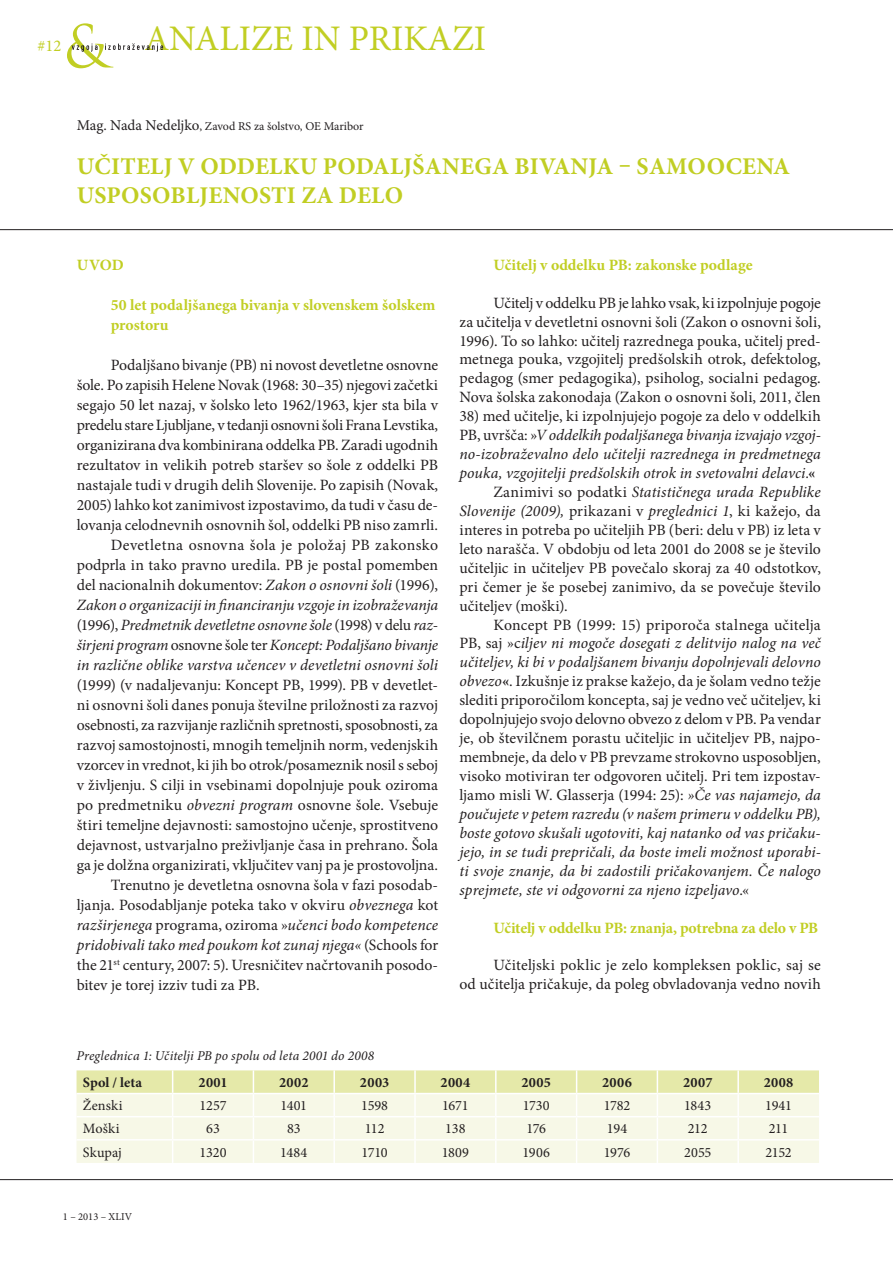
<style>
.page{position:relative;width:893px;height:1263px;background:#fff}
.page>*{position:absolute;margin:0;border:0;box-sizing:border-box;transform-origin:0 0}
.t1{font:36px "Minion Pro";color:#c1ce23}
.t2{font:700 24px/28.8px "Minion Pro";letter-spacing:.01em;color:#c1ce23}
.t3{font:16.5px "Minion Pro";color:#c1ce23}
.t4{font:15.75px/20px "Minion Pro";color:#231f20;text-align:right}
.t5{font:italic 15.75px "Minion Pro";color:#231f20}
.t6{font:700 15.75px/20px "Minion Pro";color:#c1ce23}
.t7{font:14.25px "Minion Pro";letter-spacing:-.01em;color:#231f20}
.t8{font:700 14.25px "Minion Pro";letter-spacing:.02em;color:#231f20}
.t9{font:italic 13.5px "Minion Pro";letter-spacing:.01em;color:#231f20}
.t10{font:12px "Minion Pro";letter-spacing:-.005em;color:#231f20}
.t11{font:10.5px "Minion Pro";color:#231f20}
.s1{font-size:15px}
.s2{font-style:italic}
.s3{font-style:normal}
.s4{font-weight:700;font-style:normal}
.s5{font-weight:700}
</style>
<div class="page">
<hr style="left:0;top:1179px;width:893px;height:1px;background:#231f20">
<svg style="left:67px;top:23px;width:96px;height:45px"></svg>
<hr style="left:0;top:229px;width:893px;height:1px;background:#231f20">
<svg style="left:77px;top:1070px;width:742px;height:93px;background:#f3f4d9"></svg>
<hr style="left:738px;top:1139px;width:81px;height:1px;background:#fff">
<hr style="left:737px;top:1140px;width:2px;height:23px;background:#fff">
<p class="t3" style="left:38px;top:35px;width:25px">#12</p>
<h1 class="t1" style="left:144px;top:14px;width:343px">ANALIZE IN PRIKAZI</h1>
<p class="t10" style="left:77px;top:118px;width:288px"><span class="s1">Mag. Nada Nedeljko</span>, Zavod RS za šolstvo, OE Maribor</p>
<h2 class="t2" style="left:77px;top:152px;width:715px">UČITELJ V ODDELKU PODALJŠANEGA BIVANJA – SAMOOCENA<br>USPOSOBLJENOSTI ZA DELO</h2>
<p class="t6" style="left:77px;top:255px;width:48px">UVOD</p>
<p class="t6" style="left:111px;top:295px;width:326px">50 let podaljšanega bivanja v slovenskem šolskem prostoru</p>
<p class="t4" style="left:77px;top:355px;width:363px">Podaljšano bivanje (PB) ni novost devetletne osnovne<br>šole. Po zapisih Helene Novak (1968: 30–35) njegovi začetki segajo 50 let nazaj, v šolsko leto 1962/1963, kjer sta bila v predelu stare Ljubljane, v tedanji osnovni šoli Frana Levstika, organizirana dva kombinirana oddelka PB. Zaradi ugodnih rezultatov in velikih potreb staršev so šole z oddelki PB nastajale tudi v drugih delih Slovenije. Po zapisih (Novak, 2005) lahko kot zanimivost izpostavimo, da tudi v času de&shy;lovanja celodnevnih osnovnih šol, oddelki PB niso zamrli.<br>Devetletna osnovna šola je položaj PB zakonsko podprla in tako pravno uredila. PB je postal pomemben del nacionalnih dokumentov: <span class="s2">Zakon o osnovni šoli</span> (1996), <span class="s2">Zakon o organizaciji in financiranju vzgoje in izobraževanja </span>(1996), <span class="s2">Predmetnik devetletne osnovne šole</span> (1998) v delu <span class="s2">raz&shy;širjeni program</span> osnovne šole ter <span class="s2">Koncept: Podaljšano bivanje in različne oblike varstva učencev v devetletni osnovni šoli</span></p>
<p class="t4" style="left:77px;top:675px;width:363px">(1999) (v nadaljevanju: Koncept PB, 1999). PB v devetlet-</p>
<p class="t4" style="left:77px;top:695px;width:363px">ni osnovni šoli danes ponuja številne priložnosti za razvoj</p>
<p class="t4" style="left:77px;top:715px;width:363px">osebnosti, za razvijanje različnih spretnosti, sposobnosti, za</p>
<p class="t4" style="left:77px;top:735px;width:363px">razvoj samostojnosti, mnogih temeljnih norm, vedenjskih</p>
<p class="t4" style="left:77px;top:755px;width:363px">vzorcev in vrednot, ki jih bo otrok/posameznik nosil s seboj</p>
<p class="t4" style="left:77px;top:775px;width:363px">v življenju. S cilji in vsebinami dopolnjuje pouk oziroma</p>
<p class="t4" style="left:77px;top:795px;width:363px">po predmetniku <span class="s2">obvezni program</span> osnovne šole. Vsebuje</p>
<p class="t4" style="left:77px;top:815px;width:363px">štiri temeljne dejavnosti: samostojno učenje, sprostitveno</p>
<p class="t4" style="left:77px;top:835px;width:363px">dejavnost, ustvarjalno preživljanje časa in prehrano. Šola</p>
<p class="t4" style="left:77px;top:855px;width:363px">ga je dolžna organizirati, vključitev vanj pa je prostovoljna.</p>
<p class="t4" style="left:111px;top:875px;width:329px">Trenutno je devetletna osnovna šola v fazi posodab-</p>
<p class="t4" style="left:77px;top:895px;width:363px">ljanja. Posodabljanje poteka tako v okviru <span class="s2">obveznega</span> kot</p>
<p class="t5" style="left:77px;top:914px;width:363px">razširjenega <span class="s3">programa, oziroma »</span>učenci bodo kompetence</p>
<p class="t5" style="left:77px;top:934px;width:363px">pridobivali tako med poukom kot zunaj njega« <span class="s3">(Schools for</span></p>
<p class="t4" style="left:77px;top:955px;width:363px">the 21<sup>st</sup> century, 2007: 5). Uresničitev načrtovanih posodo-</p>
<p class="t4" style="left:77px;top:975px;width:185px">bitev je torej izziv tudi za PB.</p>
<p class="t6" style="left:493px;top:255px;width:261px">Učitelj v oddelku PB: zakonske podlage</p>
<p class="t4" style="left:459px;top:293px;width:363px;line-height:18.9px;text-align:justify;text-indent:34px">Učitelj v oddelku PB je lahko vsak, ki izpolnjuje pogoje za učitelja v devetletni osnovni šoli (Zakon o osnovni šoli, 1996). To so lahko: učitelj razrednega pouka, učitelj pred&shy;metnega pouka, vzgojitelj predšolskih otrok, defektolog, pedagog (smer pedagogika), psiholog, socialni pedagog.<br>Nova šolska zakonodaja (Zakon o osnovni šoli, 2011, člen</p>
<p class="t4" style="left:459px;top:406px;width:363px">38) med učitelje, ki izpolnjujejo pogoje za delo v oddelkih</p>
<p class="t5" style="left:459px;top:424px;width:363px"><span class="s3">PB, uvršča: »</span>V oddelkih podaljšanega bivanja izvajajo vzgoj-</p>
<p class="t5" style="left:459px;top:443px;width:363px">no-izobraževalno delo učitelji razrednega in predmetnega</p>
<p class="t5" style="left:459px;top:462px;width:357px">pouka, vzgojitelji predšolskih otrok in svetovalni delavci.<span class="s4">«</span></p>
<p class="t5" style="left:493px;top:481px;width:329px"><span class="s3">Zanimivi so podatki</span> Statističnega urada Republike</p>
<p class="t5" style="left:459px;top:500px;width:363px">Slovenije (2009), <span class="s3">prikazani v</span> preglednici 1<span class="s3">, ki kažejo, da</span></p>
<p class="t4" style="left:459px;top:520px;width:363px">interes in potreba po učiteljih PB (beri: delu v PB) iz leta v</p>
<p class="t4" style="left:459px;top:539px;width:363px">leto narašča. V obdobju od leta 2001 do 2008 se je število</p>
<p class="t4" style="left:459px;top:558px;width:363px">učiteljic in učiteljev PB povečalo skoraj za 40 odstotkov,</p>
<p class="t4" style="left:459px;top:577px;width:363px">pri čemer je še posebej zanimivo, da se povečuje število</p>
<p class="t4" style="left:459px;top:596px;width:110px">učiteljev (moški).</p>
<p class="t4" style="left:493px;top:615px;width:329px">Koncept PB (1999: 15) priporoča stalnega učitelja</p>
<p class="t5" style="left:459px;top:633px;width:363px"><span class="s3">PB, saj »c</span>iljev ni mogoče dosegati z delitvijo nalog na več</p>
<p class="t5" style="left:459px;top:652px;width:363px">učiteljev, ki bi v podaljšanem bivanju dopolnjevali delovno</p>
<p class="t4" style="left:459px;top:671px;width:363px"><span class="s2">obvezo</span><span class="s5">«</span>. Izkušnje iz prakse kažejo, da je šolam vedno težje</p>
<p class="t4" style="left:459px;top:690px;width:363px">slediti priporočilom koncepta, saj je vedno več učiteljev, ki</p>
<p class="t4" style="left:459px;top:709px;width:363px">dopolnjujejo svojo delovno obvezo z delom v PB. Pa vendar</p>
<p class="t4" style="left:459px;top:728px;width:363px">je, ob številčnem porastu učiteljic in učiteljev PB, najpo-</p>
<p class="t4" style="left:459px;top:747px;width:363px">membneje, da delo v PB prevzame strokovno usposobljen,</p>
<p class="t4" style="left:459px;top:766px;width:363px">visoko motiviran ter odgovoren učitelj. Pri tem izpostav-</p>
<p class="t4" style="left:459px;top:785px;width:363px">ljamo misli W. Glasserja (1994: 25): <span class="s2">»Če vas najamejo, da</span></p>
<p class="t5" style="left:459px;top:803px;width:363px">poučujete v petem razredu (v našem primeru v oddelku PB),</p>
<p class="t5" style="left:459px;top:822px;width:363px">boste gotovo skušali ugotoviti, kaj natanko od vas pričaku-</p>
<p class="t5" style="left:459px;top:841px;width:363px">jejo, in se tudi prepričali, da boste imeli možnost uporabi-</p>
<p class="t5" style="left:459px;top:860px;width:363px">ti svoje znanje, da bi zadostili pričakovanjem. Če nalogo</p>
<p class="t5" style="left:459px;top:879px;width:291px">sprejmete, ste vi odgovorni za njeno izpeljavo<span class="s3">.«</span></p>
<p class="t6" style="left:493px;top:917px;width:326px">Učitelj v oddelku PB: znanja, potrebna za delo v PB</p>
<p class="t4" style="left:459px;top:956px;width:363px;line-height:18.9px">Učiteljski poklic je zelo kompleksen poklic, saj se<br>od učitelja pričakuje, da poleg obvladovanja vedno novih</p>
<p class="t9" style="left:77px;top:1047px;width:299px">Preglednica 1: Učitelji PB po spolu od leta 2001 do 2008</p>
<p class="t8" style="left:83px;top:1072px;width:61px">Spol / leta</p>
<p class="t8" style="left:199px;top:1072px;width:30px">2001</p>
<p class="t8" style="left:279px;top:1072px;width:31px">2002</p>
<p class="t8" style="left:360px;top:1072px;width:31px">2003</p>
<p class="t8" style="left:441px;top:1072px;width:31px">2004</p>
<p class="t8" style="left:521px;top:1072px;width:31px">2005</p>
<p class="t8" style="left:602px;top:1072px;width:31px">2006</p>
<p class="t8" style="left:683px;top:1072px;width:31px">2007</p>
<p class="t8" style="left:764px;top:1072px;width:31px">2008</p>
<p class="t7" style="left:83px;top:1096px;width:41px">Ženski</p>
<p class="t7" style="left:199px;top:1096px;width:29px">1257</p>
<p class="t7" style="left:281px;top:1096px;width:28px">1401</p>
<p class="t7" style="left:361px;top:1096px;width:28px">1598</p>
<p class="t7" style="left:442px;top:1096px;width:28px">1671</p>
<p class="t7" style="left:523px;top:1096px;width:28px">1730</p>
<p class="t7" style="left:604px;top:1096px;width:28px">1782</p>
<p class="t7" style="left:684px;top:1096px;width:29px">1843</p>
<p class="t7" style="left:765px;top:1096px;width:28px">1941</p>
<p class="t7" style="left:83px;top:1119px;width:38px">Moški</p>
<p class="t7" style="left:206px;top:1119px;width:15px">63</p>
<p class="t7" style="left:287px;top:1119px;width:15px">83</p>
<p class="t7" style="left:365px;top:1119px;width:21px">112</p>
<p class="t7" style="left:445px;top:1119px;width:22px">138</p>
<p class="t7" style="left:526px;top:1119px;width:21px">176</p>
<p class="t7" style="left:607px;top:1119px;width:22px">194</p>
<p class="t7" style="left:688px;top:1119px;width:21px">212</p>
<p class="t7" style="left:769px;top:1119px;width:21px">211</p>
<p class="t7" style="left:83px;top:1142px;width:40px">Skupaj</p>
<p class="t7" style="left:200px;top:1142px;width:29px">1320</p>
<p class="t7" style="left:280px;top:1142px;width:29px">1484</p>
<p class="t7" style="left:362px;top:1142px;width:28px">1710</p>
<p class="t7" style="left:442px;top:1142px;width:29px">1809</p>
<p class="t7" style="left:522px;top:1142px;width:29px">1906</p>
<p class="t7" style="left:604px;top:1142px;width:28px">1976</p>
<p class="t7" style="left:684px;top:1142px;width:29px">2055</p>
<p class="t7" style="left:765px;top:1142px;width:28px">2152</p>
<p class="t11" style="left:63px;top:1210px;width:71px">1 – 2013 – XLIV</p>
</div>
